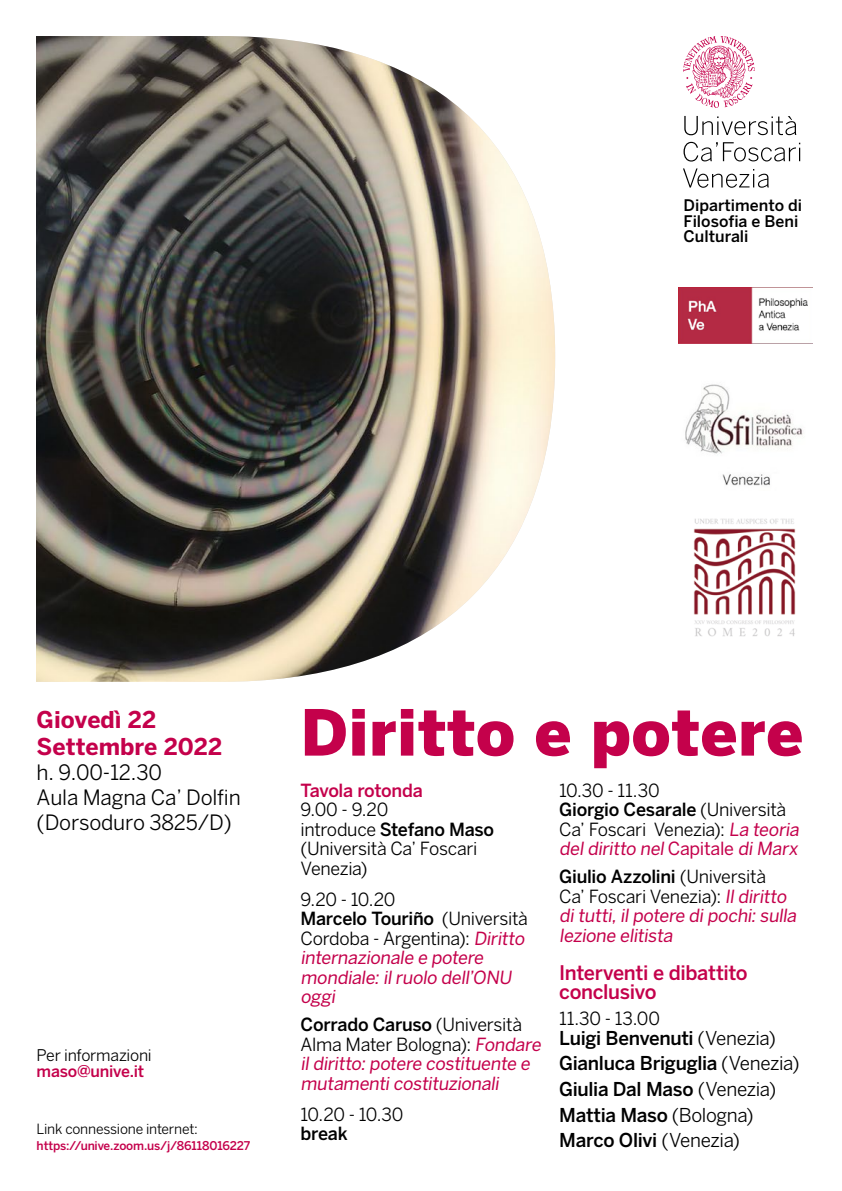
<style>
.page{position:relative;width:842px;height:1191px;background:#fff}
.page>*{position:absolute;margin:0;border:0;box-sizing:border-box;transform-origin:0 0}
.t1{font:900 63px "Benton Sans";letter-spacing:.01em;color:#c4014b}
.t2{font:700 23px/27px "Benton Sans";color:#c4014b}
.t3{font:21px/25px "Benton Sans";letter-spacing:-.01em;color:#000}
.t4{font:500 20px/19px "Benton Sans";letter-spacing:-.02em;color:#c4014b}
.t5{font:500 19px/25.7px "Benton Sans";letter-spacing:-.02em;color:#000}
.t6{font:18px/19.5px "Benton Sans";color:#c4014b}
.t7{font:18px/19.5px "Benton Sans";letter-spacing:-.015em;color:#000}
.t8{font:500 18px "Benton Sans";letter-spacing:-.02em;color:#c4014b}
.t9{font:500 18px "Benton Sans";letter-spacing:-.015em;color:#000}
.t10{font:16px "Benton Sans";letter-spacing:-.02em;color:#000}
.t11{font:500 16px "Benton Sans";letter-spacing:-.015em;color:#c4014b}
.t12{font:500 15.9px/15.9px "Benton Sans";color:#000}
.t13{font:14px "Benton Sans";letter-spacing:-.015em;color:#000}
.t14{font:500 12px "Benton Sans";letter-spacing:-.015em;color:#c4014b}
.s1{font-weight:500}
.s2{color:#000}
.s3{font-weight:500;color:#000}
.s4{color:#c4014b}
.s5{font-weight:400}
</style>
<div class="page">
<img style="left:36px;top:36px;width:519px;height:646px">
<svg style="left:684px;top:116px;width:112px;height:19px"></svg>
<svg style="left:683px;top:142px;width:117px;height:20px"></svg>
<svg style="left:683px;top:168px;width:86px;height:20px"></svg>
<svg style="left:683px;top:36px;width:72px;height:72px"></svg>
<img style="left:693px;top:518px;width:103px;height:119px">
<img style="left:685px;top:384px;width:118px;height:102px">
<img style="left:678px;top:288px;width:135px;height:56px">
<p class="t12" style="left:683px;top:197px;width:120px">Dipartimento di<br>Filosofia e Beni<br>Culturali</p>
<p class="t2" style="left:37px;top:706px;width:187px">Giovedì 22<br>Settembre 2022</p>
<p class="t3" style="left:37px;top:760px;width:206px">h. 9.00-12.30<br>Aula Magna Ca’ Dolfin (Dorsoduro 3825/D)</p>
<p class="t10" style="left:37px;top:1045px;width:117px">Per informazioni</p>
<p class="t11" style="left:37px;top:1061px;width:109px">maso@unive.it</p>
<p class="t13" style="left:37px;top:1120px;width:163px">Link connessione internet:</p>
<p class="t14" style="left:37px;top:1138px;width:215px">https://unive.zoom.us/j/86118016227</p>
<h1 class="t1" style="left:300px;top:695px;width:504px">Diritto e potere</h1>
<p class="t8" style="left:300px;top:779px;width:124px">Tavola rotonda</p>
<p class="t7" style="left:300px;top:800px;width:195px">9.00 - 9.20<br>introduce <span class="s1">Stefano Maso </span>(Università Ca’ Foscari<br>Venezia)</p>
<p class="t6" style="left:300px;top:889px;width:229px"><span class="s2">9.20 - 10.20<br></span><span class="s3">Marcelo Touriño</span> <span class="s2">(Università<br>Cordoba - Argentina):</span> Diritto internazionale e potere mondiale:ilruolo dell’ONU oggi</p>
<p class="t6" style="left:300px;top:1014px;width:245px"><span class="s3">Corrado Caruso</span> <span class="s2">(Università<br>Alma Mater Bologna):</span> Fondare ildiritto:potere costituente e mutamenticostituzionali</p>
<p class="t7" style="left:300px;top:1104px;width:104px">10.20 - 10.30</p>
<p class="t9" style="left:300px;top:1122px;width:49px">break</p>
<p class="t7" style="left:559px;top:780px;width:244px">10.30 - 11.30<br><span class="s1">Giorgio Cesarale</span> (Università<br>Ca’ Foscari Venezia): <span class="s4">La teoria deldiritto nelC a p i t a l e diMarx</span></p>
<p class="t6" style="left:559px;top:867px;width:242px"><span class="s3">Giulio Azzolini</span> <span class="s2">(Università<br>Ca’ Foscari Venezia):</span> Ildiritto ditutti,ilpotere dipochi:sulla lezione elitista</p>
<p class="t4" style="left:559px;top:962px;width:190px">Interventi e dibattito conclusivo</p>
<p class="t7" style="left:559px;top:1008px;width:102px">11.30 - 13.00</p>
<p class="t5" style="left:559px;top:1024px;width:242px">Luigi Benvenuti <span class="s5">(Venezia)<br></span>Gianluca Briguglia <span class="s5">(Venezia)<br></span>Giulia Dal Maso <span class="s5">(Venezia)<br></span>Mattia Maso <span class="s5">(Bologna)<br></span>Marco Olivi <span class="s5">(Venezia)</span></p>
</div>
